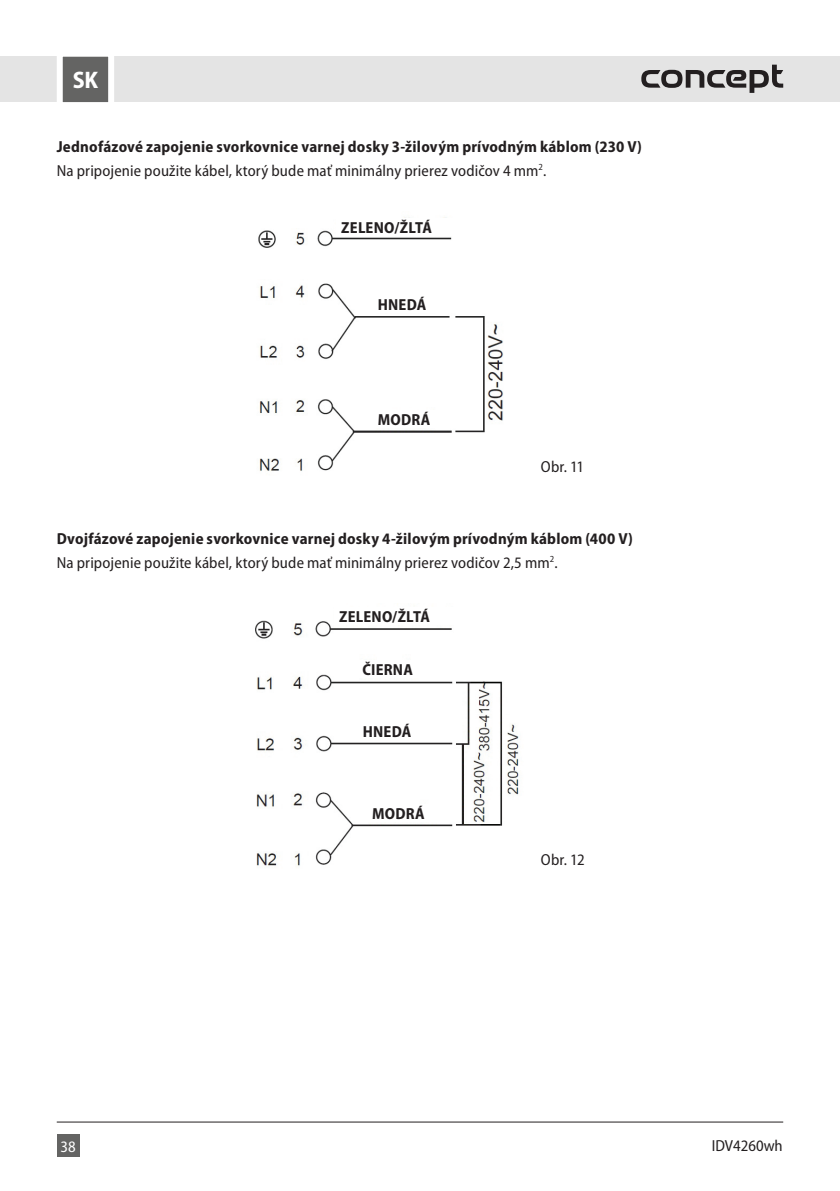
<style>
.page{position:relative;width:840px;height:1191px;background:#fff}
.page>*{position:absolute;margin:0;border:0;box-sizing:border-box;transform-origin:0 0}
.t1{font:700 semi-condensed 24px "Myriad Pro";color:#fff}
.t2{font:700 semi-condensed 16px/24px "Myriad Pro";letter-spacing:.015em;color:#231f20}
.t3{font:semi-condensed 16px "Myriad Pro";color:#231f20}
.t4{font:semi-condensed 16px "Myriad Pro";color:#fff}
.s1{font-weight:400}
</style>
<div class="page">
<div style="left:0;top:57px;width:839px;height:45px;background:#e4e4e4"></div>
<div style="left:57px;top:1134px;width:22px;height:23px;background:#646463"></div>
<svg style="left:54px;top:56px;width:63px;height:47px;background:#909090"></svg>
<hr style="left:57px;top:1121px;width:725px;height:1px;background:#231f20">
<svg style="left:641px;top:65px;width:141px;height:28px"></svg>
<img style="left:258px;top:217px;width:246px;height:254px">
<div style="left:336px;top:218px;width:122px;height:17px;background:#fff"></div>
<div style="left:373px;top:295px;width:77px;height:18px;background:#fff"></div>
<div style="left:373px;top:410px;width:77px;height:18px;background:#fff"></div>
<img style="left:255px;top:620px;width:264px;height:246px">
<div style="left:334px;top:607px;width:122px;height:18px;background:#fff"></div>
<div style="left:357px;top:660px;width:78px;height:18px;background:#fff"></div>
<div style="left:357px;top:722px;width:78px;height:18px;background:#fff"></div>
<div style="left:367px;top:803px;width:78px;height:18px;background:#fff"></div>
<h1 class="t1" style="left:73px;top:67px;width:27px">SK</h1>
<p class="t2" style="left:57px;top:134px;width:586px">Jednofázové zapojenie svorkovnice varnej dosky 3-žilovým prívodným káblom (230 V)<br><span class="s1">Na pripojenie použite kábel, ktorý bude mať minimálny prierez vodičov 4 mm</span><sup>2</sup><span class="s1">.</span></p>
<p class="t2" style="left:341px;top:215px;width:92px">ZELENO/ŽLTÁ</p>
<p class="t2" style="left:377px;top:293px;width:50px">HNEDÁ</p>
<p class="t2" style="left:377px;top:408px;width:54px">MODRÁ</p>
<p class="t3" style="left:540px;top:458px;width:45px">Obr. 11</p>
<p class="t2" style="left:57px;top:526px;width:577px">Dvojfázové zapojenie svorkovnice varnej dosky 4-žilovým prívodným káblom (400 V)<br><span class="s1">Na pripojenie použite kábel, ktorý bude mať minimálny prierez vodičov 2,5 mm</span><sup>2</sup><span class="s1">.</span></p>
<p class="t2" style="left:339px;top:605px;width:92px">ZELENO/ŽLTÁ</p>
<p class="t2" style="left:362px;top:658px;width:52px">ČIERNA</p>
<p class="t2" style="left:362px;top:720px;width:50px">HNEDÁ</p>
<p class="t2" style="left:372px;top:801px;width:54px">MODRÁ</p>
<p class="t3" style="left:540px;top:851px;width:45px">Obr. 12</p>
<p class="t4" style="left:60px;top:1138px;width:17px">38</p>
<p class="t3" style="left:711px;top:1136px;width:73px">IDV4260wh</p>
</div>
